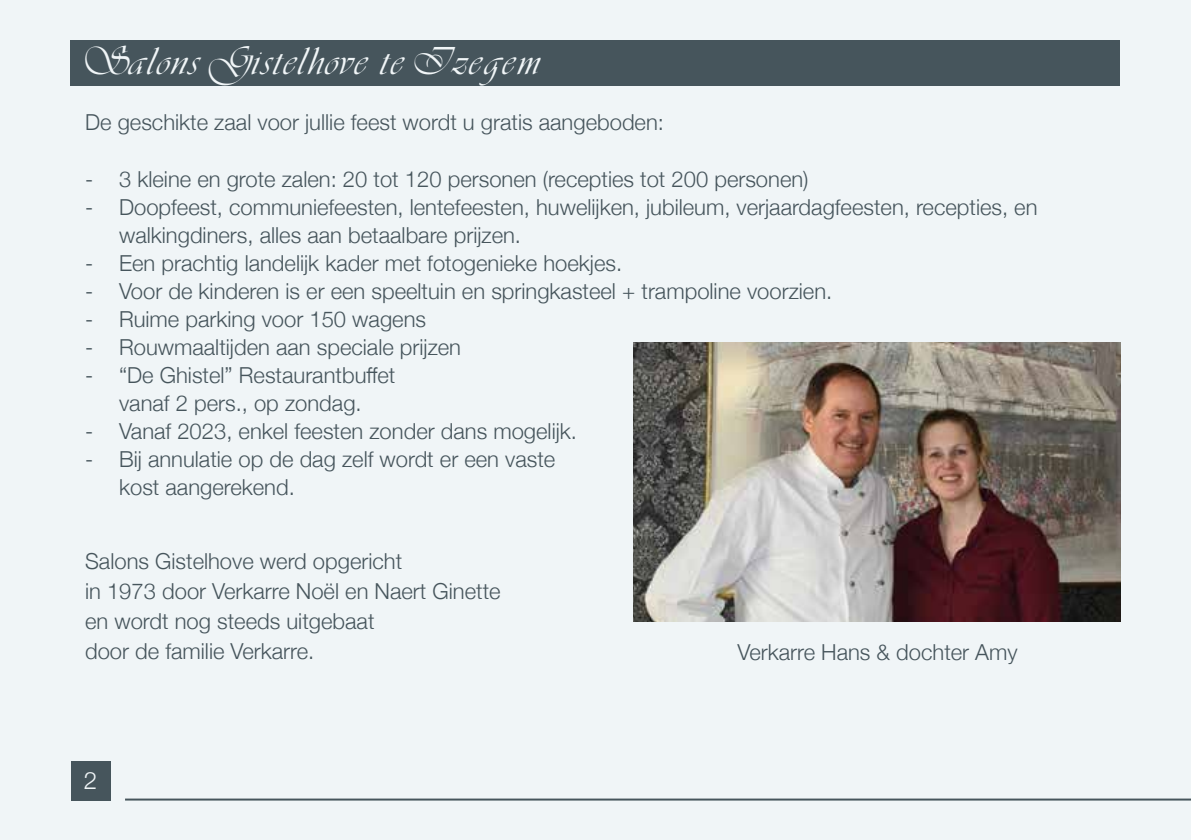
<style>
.page{position:relative;width:1191px;height:840px;background:#fff}
.page>*{position:absolute;margin:0;border:0;box-sizing:border-box;transform-origin:0 0}
.t1{font:40px "Vivaldi MN";letter-spacing:-.05em;color:#f0f5f7}
.t2{font:300 24px "Helvetica Neue";color:#f0f5f7}
.t3{font:300 22px/28px "Helvetica Neue";color:#46555c}
</style>
<div class="page">
<div style="left:0;top:0;width:1191px;height:839px;background:#f0f5f7"></div>
<img style="left:634px;top:342px;width:486px;height:279px">
<div style="left:71px;top:760px;width:40px;height:40px;background:#46555c"></div>
<hr style="left:125px;top:798px;width:1066px;height:2px;background:#46555c">
<div style="left:71px;top:40px;width:1049px;height:46px;background:#46555c"></div>
<h1 class="t1" style="left:85px;top:36px;width:458px">Salons Gistelhove te Izegem</h1>
<p class="t3" style="left:85px;top:107px;width:580px">De geschikte zaal voor jullie feest wordt u gratis aangeboden:</p>
<p class="t3" style="left:85px;top:163px;width:725px">- 3 kleine en grote zalen: 20 tot 120 personen (recepties tot 200 personen)</p>
<p class="t3" style="left:119px;top:191px;width:920px;text-indent:-34px">- Doopfeest, communiefeesten, lentefeesten, huwelijken, jubileum, verjaardagfeesten, recepties, en walkingdiners, alles aan betaalbare prijzen.</p>
<p class="t3" style="left:85px;top:247px;width:538px">- Een prachtig landelijk kader met fotogenieke hoekjes.</p>
<p class="t3" style="left:85px;top:275px;width:748px">- Voor de kinderen is er een speeltuin en springkasteel + trampoline voorzien.</p>
<p class="t3" style="left:85px;top:303px;width:342px">- Ruime parking voor 150 wagens</p>
<p class="t3" style="left:85px;top:331px;width:377px">- Rouwmaaltijden aan speciale prijzen</p>
<p class="t3" style="left:85px;top:359px;width:312px;text-align:center">- “De Ghistel” Restaurantbuffet vanaf 2 pers., op zondag.</p>
<p class="t3" style="left:85px;top:415px;width:493px">- Vanaf 2023, enkel feesten zonder dans mogelijk.</p>
<p class="t3" style="left:119px;top:443px;width:438px;text-indent:-34px">- Bij annulatie op de dag zelf wordt er een vaste kost aangerekend.</p>
<p class="t3" style="left:85px;top:544px;width:417px;line-height:30px">Salons Gistelhove werd opgericht<br>in 1973 door Verkarre Noël en Naert Ginette en wordt nog steeds uitgebaat<br>door de familie Verkarre.</p>
<p class="t2" style="left:84px;top:761px;width:15px">2</p>
<p class="t3" style="left:737px;top:636px;width:282px">Verkarre Hans &amp; dochter Amy</p>
</div>
